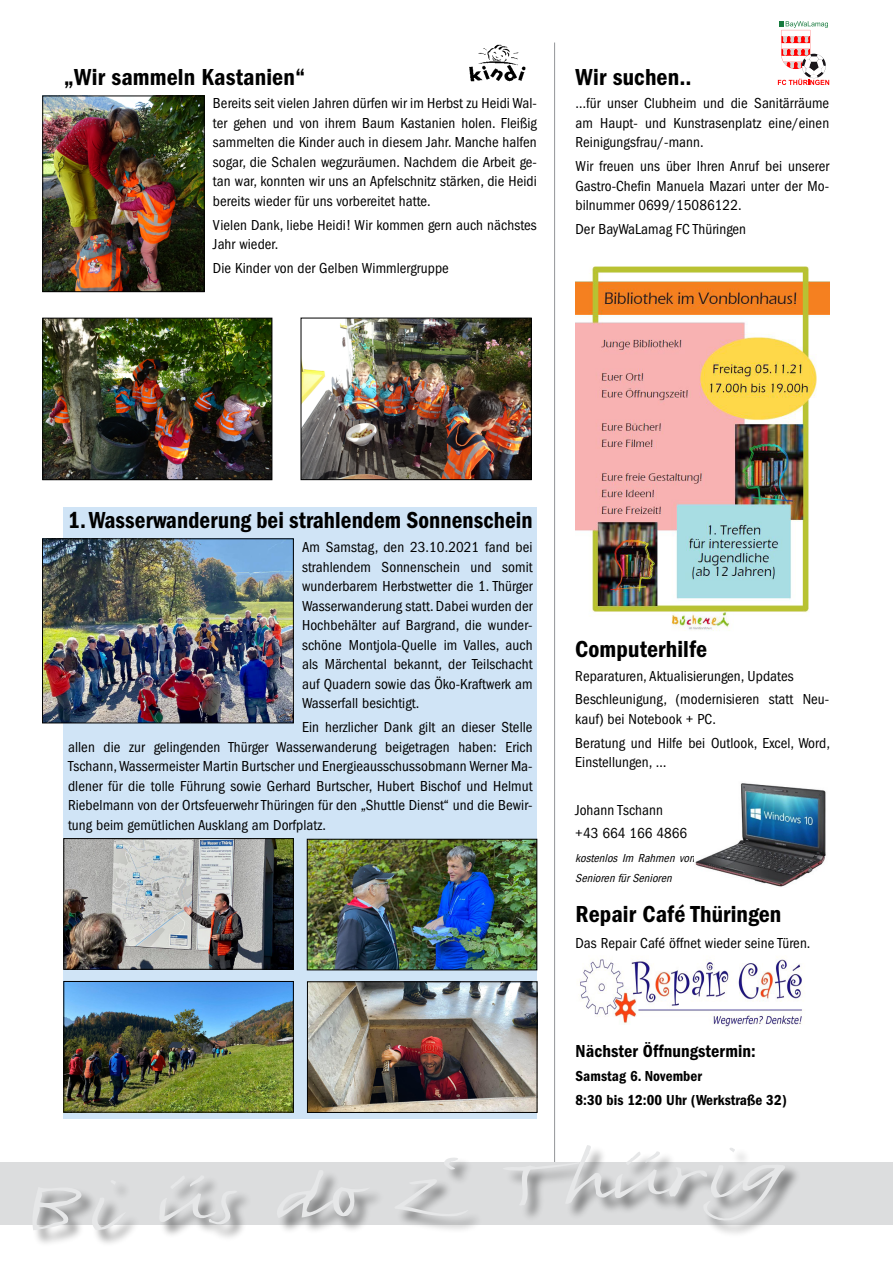
<style>
.page{position:relative;width:893px;height:1263px;background:#fff}
.page>*{position:absolute;margin:0;border:0;box-sizing:border-box;transform-origin:0 0}
.t1{font:78.45px "FF Justlefthand";color:#e6e7e8;scale:1.68 1}
.t2{font:24px "ITC Franklin Gothic Std Dm Cd";letter-spacing:.005em;color:#000}
.t3{font:18px "ITC Franklin Gothic Std Dm Cd";letter-spacing:.005em;color:#000}
.t4{font:condensed 15px/19.5px "ITC Franklin Gothic Std";letter-spacing:.005em;color:#000;text-align:justify}
.t5{font:15px/23.7px "ITC Franklin Gothic Std Dm Cd";letter-spacing:.005em;color:#000}
.t6{font:italic condensed 12px/19.5px "ITC Franklin Gothic Std";color:#000}
</style>
<div class="page">
<hr style="left:554px;top:43px;width:1px;height:1157px;background:#939598">
<div style="left:0;top:1162px;width:893px;height:63px;background:#dcddde"></div>
<div style="left:31px;top:1145px;width:772px;height:103px;background:#000;opacity:.5"></div>
<img style="left:695px;top:783px;width:131px;height:104px">
<img style="left:579px;top:957px;width:223px;height:71px">
<img style="left:470px;top:44px;width:56px;height:37px">
<img style="left:45px;top:320px;width:225px;height:158px">
<div style="left:43px;top:318px;width:229px;height:162px;border:1px solid #000"></div>
<img style="left:303px;top:320px;width:226px;height:158px">
<div style="left:301px;top:318px;width:230px;height:162px;border:1px solid #000"></div>
<img style="left:45px;top:98px;width:157px;height:192px">
<div style="left:43px;top:96px;width:161px;height:196px;border:1px solid #000"></div>
<div style="left:64px;top:508px;width:473px;height:611px;background:#d0e4f6"></div>
<img style="left:44px;top:541px;width:248px;height:180px">
<div style="left:42px;top:539px;width:252px;height:184px;border:1px solid #000"></div>
<img style="left:66px;top:840px;width:226px;height:127px">
<div style="left:64px;top:838px;width:230px;height:131px;border:1px solid #000"></div>
<img style="left:66px;top:983px;width:226px;height:127px">
<div style="left:64px;top:981px;width:230px;height:131px;border:1px solid #000"></div>
<img style="left:309px;top:841px;width:226px;height:127px">
<div style="left:307px;top:839px;width:230px;height:131px;border:1px solid #000"></div>
<img style="left:309px;top:983px;width:226px;height:128px">
<div style="left:307px;top:981px;width:230px;height:132px;border:1px solid #000"></div>
<svg style="left:778px;top:21px;width:51px;height:64px"></svg>
<img style="left:575px;top:266px;width:254px;height:365px">
<h2 class="t2" style="left:64px;top:63px;width:243px">„Wir sammeln Kastanien“</h2>
<p class="t4" style="left:213px;top:94px;width:325px">Bereits seit vielen Jahren dürfen wir im Herbst zu Heidi Wal&shy;ter gehen und von ihrem Baum Kastanien holen. Fleißig sammelten die Kinder auch in diesem Jahr. Manche halfen sogar, die Schalen wegzuräumen. Nachdem die Arbeit ge&shy;tan war, konnten wir uns an Apfelschnitz stärken, die Heidi bereits wieder für uns vorbereitet hatte.</p>
<p class="t4" style="left:213px;top:215px;width:325px">Vielen Dank, liebe Heidi! Wir kommen gern auch nächstes<br>Jahr wieder.</p>
<p class="t4" style="left:213px;top:258px;width:237px">Die Kinder von der Gelben Wimmlergruppe</p>
<h2 class="t2" style="left:575px;top:63px;width:118px">Wir suchen..</h2>
<p class="t4" style="left:575px;top:94px;width:255px">…für unser Clubheim und die Sanitärräume am Haupt- und Kunstrasenplatz eine/einen Reinigungsfrau/-mann.</p>
<p class="t4" style="left:575px;top:156px;width:255px">Wir freuen uns über Ihren Anruf bei unserer Gastro-Chefin Manuela Mazari unter der Mo&shy;bilnummer 0699/15086122.</p>
<p class="t4" style="left:575px;top:219px;width:172px">Der BayWaLamag FC Thüringen</p>
<h2 class="t2" style="left:68px;top:507px;width:466px">1. Wasserwanderung bei strahlendem Sonnenschein</h2>
<p class="t4" style="left:302px;top:538px;width:232px">Am Samstag, den 23.10.2021 fand bei strahlendem Sonnenschein und somit wunderbarem Herbstwetter die 1. Thürger Wasserwanderung statt. Dabei wurden der Hochbehälter auf Bargrand, die wunder&shy;schöne Montjola-Quelle im Valles, auch als Märchental bekannt, der Teilschacht auf Quadern sowie das Öko-Kraftwerk am Wasserfall besichtigt.</p>
<p class="t4" style="left:68px;top:717px;width:466px;text-indent:234px">Ein herzlicher Dank gilt an dieser Stelle allen die zur gelingenden Thürger Wasserwanderung beigetragen haben: Erich Tschann, Wassermeister Martin Burtscher und Energieausschussobmann Werner Ma&shy;dlener für die tolle Führung sowie Gerhard Burtscher, Hubert Bischof und Helmut Riebelmann von der Ortsfeuerwehr Thüringen für den „Shuttle Dienst“ und die Bewir&shy;tung beim gemütlichen Ausklang am Dorfplatz.</p>
<h2 class="t2" style="left:575px;top:635px;width:133px">Computerhilfe</h2>
<p class="t4" style="left:575px;top:664px;width:255px;line-height:23.9px">Reparaturen, Aktualisierungen, Updates<br>Beschleunigung, (modernisieren statt Neu-</p>
<p class="t4" style="left:575px;top:707px;width:256px;line-height:23.9px">kauf) bei Notebook + PC.<br>Beratung und Hilfe bei Outlook, Excel, Word,</p>
<p class="t4" style="left:575px;top:752px;width:93px">Einstellungen, …</p>
<p class="t4" style="left:575px;top:798px;width:114px;line-height:23.7px">Johann Tschann +43 664 166 4866</p>
<p class="t6" style="left:575px;top:849px;width:124px">kostenlos Im Rahmen von<br>SeniorenfürSenioren</p>
<h2 class="t2" style="left:575px;top:901px;width:207px">Repair Café Thüringen</h2>
<p class="t4" style="left:575px;top:933px;width:237px">Das Repair Café öffnet wieder seine Türen.</p>
<p class="t3" style="left:575px;top:1041px;width:182px">Nächster Öffnungstermin:</p>
<p class="t5" style="left:575px;top:1064px;width:213px">Samstag 6. November<br>8:30 bis 12:00 Uhr (Werkstraße 32)</p>
<h1 class="t1" style="left:21px;top:1161px;width:456px;rotate:-3deg">Bi üs do z‘ Thürig</h1>
</div>
